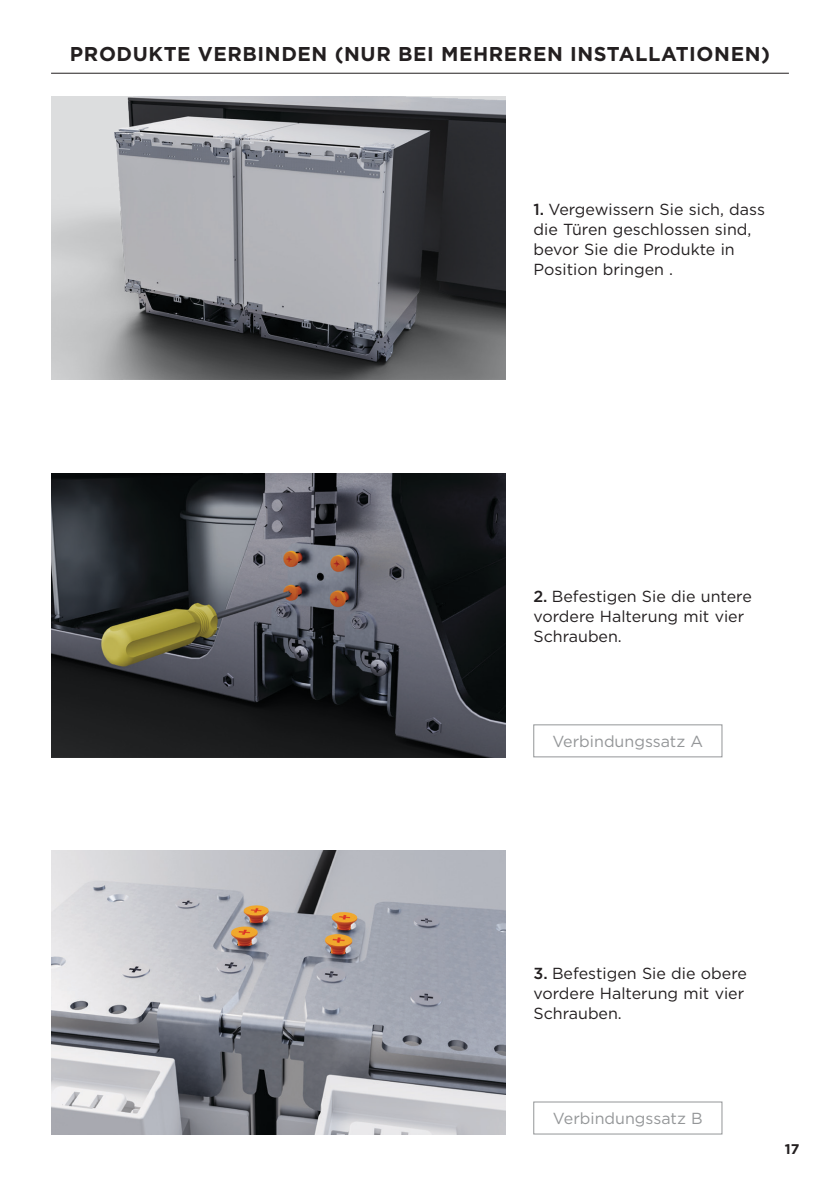
<style>
.page{position:relative;width:840px;height:1191px;background:#fff}
.page>*{position:absolute;margin:0;border:0;box-sizing:border-box;transform-origin:0 0}
.t1{font:700 20px "Gotham";letter-spacing:.03em;color:#231f20}
.t2{font:16px/20px "Gotham";color:#231f20}
.t3{font:16px "Gotham";color:#949698}
.t4{font:700 14px "Gotham";color:#231f20}
.s1{font-weight:500}
</style>
<div class="page">
<hr style="left:51px;top:73px;width:737px;height:1px;background:#231f20">
<img style="left:51px;top:850px;width:454px;height:284px">
<img style="left:51px;top:96px;width:454px;height:284px">
<img style="left:51px;top:473px;width:454px;height:284px">
<div style="left:533px;top:724px;width:188px;height:33px;background:#fff;border:1px solid #949698"></div>
<div style="left:533px;top:1101px;width:188px;height:33px;background:#fff;border:1px solid #949698"></div>
<p class="t1" style="left:70px;top:41px;width:701px">PRODUKTE VERBINDEN (NUR BEI MEHREREN INSTALLATIONEN)</p>
<p class="t2" style="left:533px;top:199px;width:233px"><span class="s1">1.</span> Vergewissern Sie sich, dass die Türen geschlossen sind, bevor Sie die Produkte in<br>Position bringen .</p>
<p class="t2" style="left:533px;top:586px;width:220px"><span class="s1">2.</span> Befestigen Sie die untere vordere Halterung mit vier<br>Schrauben.</p>
<p class="t3" style="left:552px;top:731px;width:152px">Verbindungssatz A</p>
<p class="t2" style="left:533px;top:963px;width:215px"><span class="s1">3.</span> Befestigen Sie die obere vordere Halterung mit vier<br>Schrauben.</p>
<p class="t3" style="left:552px;top:1108px;width:151px">Verbindungssatz B</p>
<p class="t4" style="left:784px;top:1139px;width:16px">17</p>
</div>
